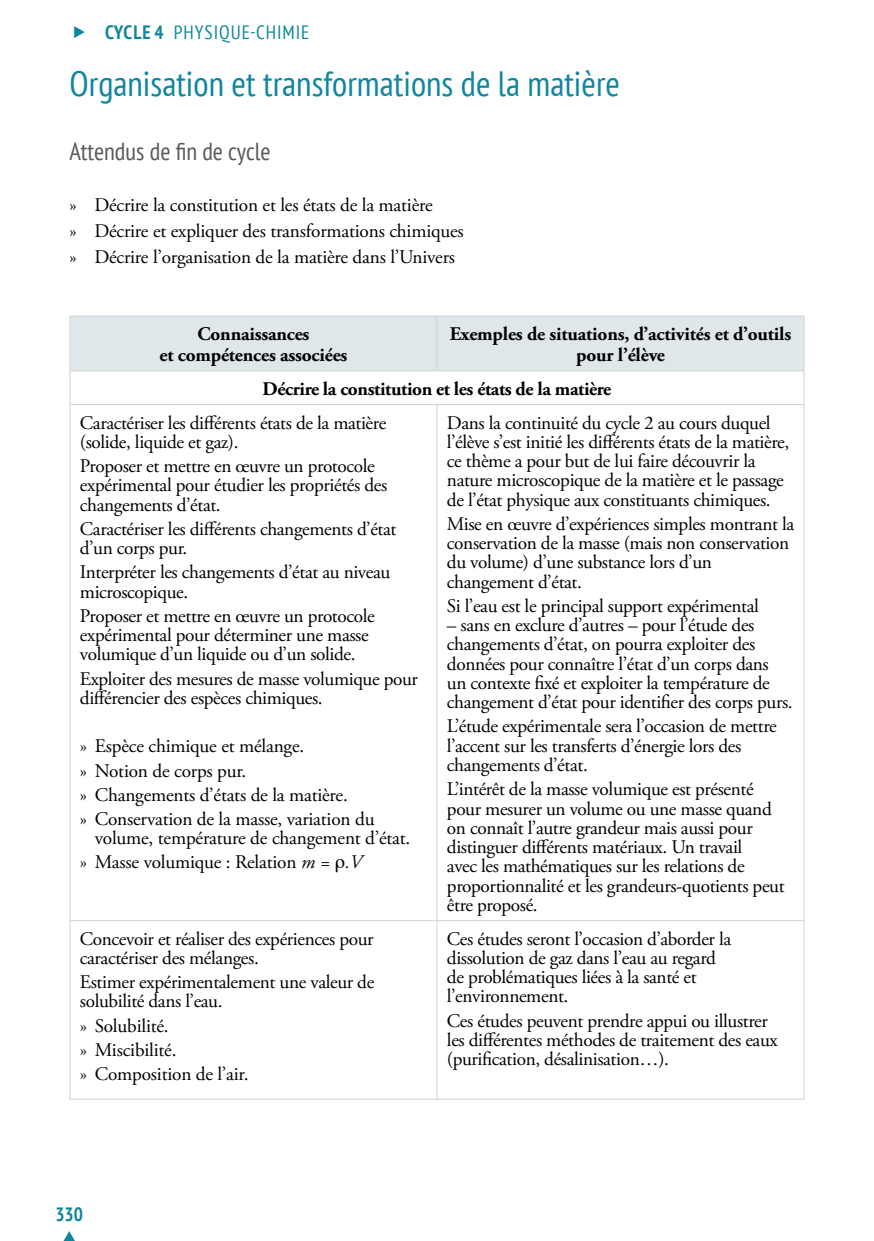
<style>
.page{position:relative;width:874px;height:1241px;background:#fff}
.page>*{position:absolute;margin:0;border:0;box-sizing:border-box;transform-origin:0 0}
.t1{font:condensed 35px "PT Sans";color:#0e869e}
.t2{font:condensed 24.5px "PT Sans";color:#58595b}
.t3{font:19.25px/19.2px "Adobe Garamond Pro";letter-spacing:-.02em;color:#000}
.t4{font:700 19.25px/21px "Adobe Garamond Pro";letter-spacing:-.01em;color:#000;text-align:center}
.t5{font:condensed 19.25px "PT Sans";letter-spacing:.05em;color:#0e869e}
.t6{font:700 condensed 19.25px "PT Sans";color:#0e869e}
.s1{font-weight:700}
.s2{font-style:italic}
</style>
<div class="page">
<svg style="left:64px;top:1231px;width:11px;height:9px"></svg>
<div style="left:70px;top:316px;width:733px;height:54px;background:#dfe7eb"></div>
<hr style="left:69px;top:315px;width:368px;height:1px;background:#d1d3d4">
<hr style="left:69px;top:316px;width:1px;height:54px;background:#d1d3d4">
<hr style="left:437px;top:315px;width:367px;height:1px;background:#d1d3d4">
<hr style="left:436px;top:316px;width:1px;height:54px;background:#d1d3d4">
<hr style="left:803px;top:316px;width:1px;height:54px;background:#d1d3d4">
<hr style="left:69px;top:370px;width:368px;height:1px;background:#d1d3d4">
<hr style="left:69px;top:371px;width:1px;height:33px;background:#d1d3d4">
<hr style="left:437px;top:370px;width:367px;height:1px;background:#d1d3d4">
<hr style="left:803px;top:371px;width:1px;height:33px;background:#d1d3d4">
<hr style="left:69px;top:404px;width:368px;height:1px;background:#d1d3d4">
<hr style="left:69px;top:405px;width:1px;height:515px;background:#d1d3d4">
<hr style="left:437px;top:404px;width:367px;height:1px;background:#d1d3d4">
<hr style="left:436px;top:405px;width:1px;height:515px;background:#d1d3d4">
<hr style="left:803px;top:405px;width:1px;height:515px;background:#d1d3d4">
<hr style="left:69px;top:920px;width:368px;height:1px;background:#d1d3d4">
<hr style="left:69px;top:920px;width:1px;height:178px;background:#d1d3d4">
<hr style="left:437px;top:920px;width:367px;height:1px;background:#d1d3d4">
<hr style="left:436px;top:920px;width:1px;height:178px;background:#d1d3d4">
<hr style="left:803px;top:920px;width:1px;height:178px;background:#d1d3d4">
<hr style="left:69px;top:1098px;width:368px;height:1px;background:#d1d3d4">
<hr style="left:437px;top:1098px;width:367px;height:1px;background:#d1d3d4">
<p class="t5" style="left:105px;top:22px;width:206px"><span class="s1">CyCle 4</span> PHYSIQUE-CHIMIE</p>
<h1 class="t1" style="left:69px;top:64px;width:552px">Organisation et transformations de la matière</h1>
<p class="t2" style="left:69px;top:138px;width:202px">Attendus de fin de cycle</p>
<p class="t3" style="left:69px;top:192px;width:395px;line-height:25.9px">» Décrire la constitution et les états de la matière<br>» Décrire et expliquer des transformations chimiques » Décrire l’organisation de la matière dans l’Univers</p>
<p class="t4" style="left:159px;top:323px;width:189px">Connaissances<br>et compétences associées</p>
<p class="t4" style="left:449px;top:323px;width:343px">Exemples de situations, d’activités et d’outils pour l’élève</p>
<p class="t4" style="left:262px;top:378px;width:350px">Décrire la constitution et les états de la matière</p>
<p class="t3" style="left:80px;top:413px;width:308px">Caractériser les différents états de la matière (solide, liquide et gaz).</p>
<p class="t3" style="left:80px;top:457px;width:309px">Proposer et mettre en œuvre un protocole expérimental pour étudier les propriétés des changements d’état.</p>
<p class="t3" style="left:80px;top:519px;width:318px">Caractériser les différents changements d’état d’un corps pur.</p>
<p class="t3" style="left:80px;top:563px;width:312px">Interpréter les changements d’état au niveau microscopique.</p>
<p class="t3" style="left:80px;top:606px;width:296px">Proposer et mettre en œuvre un protocole expérimental pour déterminer une masse volumique d’un liquide ou d’un solide.</p>
<p class="t3" style="left:80px;top:669px;width:339px">Exploiter des mesures de masse volumique pour différencier des espèces chimiques.</p>
<p class="t3" style="left:80px;top:734px;width:296px;line-height:24.2px">» Espèce chimique et mélange.<br>» Notion de corps pur.<br>» Changements d’états de la matière.<br>» Conservation de la masse, variation du</p>
<p class="t3" style="left:80px;top:826px;width:332px;line-height:24.2px;text-indent:15px">volume, température de changement d’état. » Masse volumique : Relation <span class="s2">m = .V</span></p>
<p class="t3" style="left:446px;top:413px;width:343px">Dans la continuité du cycle 2 au cours duquel l’élève s’est initié les différents états de la matière, ce thème a pour but de lui faire découvrir la nature microscopique de la matière et le passage de l’état physique aux constituants chimiques.</p>
<p class="t3" style="left:446px;top:515px;width:348px">Mise en œuvre d’expériences simples montrant la conservation de la masse (mais non conservation du volume) d’une substance lors d’un changement d’état.</p>
<p class="t3" style="left:446px;top:596px;width:313px">Si l’eau est le principal support expérimental</p>
<p class="t3" style="left:446px;top:616px;width:347px">– sans en exclure d’autres – pour l’étude des changements d’état, on pourra exploiter des données pour connaître l’état d’un corps dans un contexte fixé et exploiter la température de changement d’état pour identifier des corps purs.</p>
<p class="t3" style="left:446px;top:717px;width:331px">L’étude expérimentale sera l’occasion de mettre l’accent sur les transferts d’énergie lors des changements d’état.</p>
<p class="t3" style="left:446px;top:780px;width:339px">L’intérêt de la masse volumique est présenté pour mesurer un volume ou une masse quand on connaît l’autre grandeur mais aussi pour distinguer différents matériaux. Un travail<br>avec les mathématiques sur les relations de proportionnalité et les grandeurs-quotients peut être proposé.</p>
<p class="t3" style="left:80px;top:929px;width:295px">Concevoir et réaliser des expériences pour caractériser des mélanges.</p>
<p class="t3" style="left:80px;top:972px;width:296px">Estimer expérimentalement une valeur de solubilité dans l’eau.</p>
<p class="t3" style="left:80px;top:1013px;width:170px;line-height:24.2px">» Solubilité.<br>» Miscibilité.<br>» Composition de l’air.</p>
<p class="t6" style="left:55px;top:1203px;width:29px">330</p>
<p class="t3" style="left:446px;top:929px;width:285px">Ces études seront l’occasion d’aborder la dissolution de gaz dans l’eau au regard de problématiques liées à la santé et l’environnement.</p>
<p class="t3" style="left:446px;top:1011px;width:332px">Ces études peuvent prendre appui ou illustrer les différentes méthodes de traitement des eaux (purification, désalinisation…).</p>
</div>
